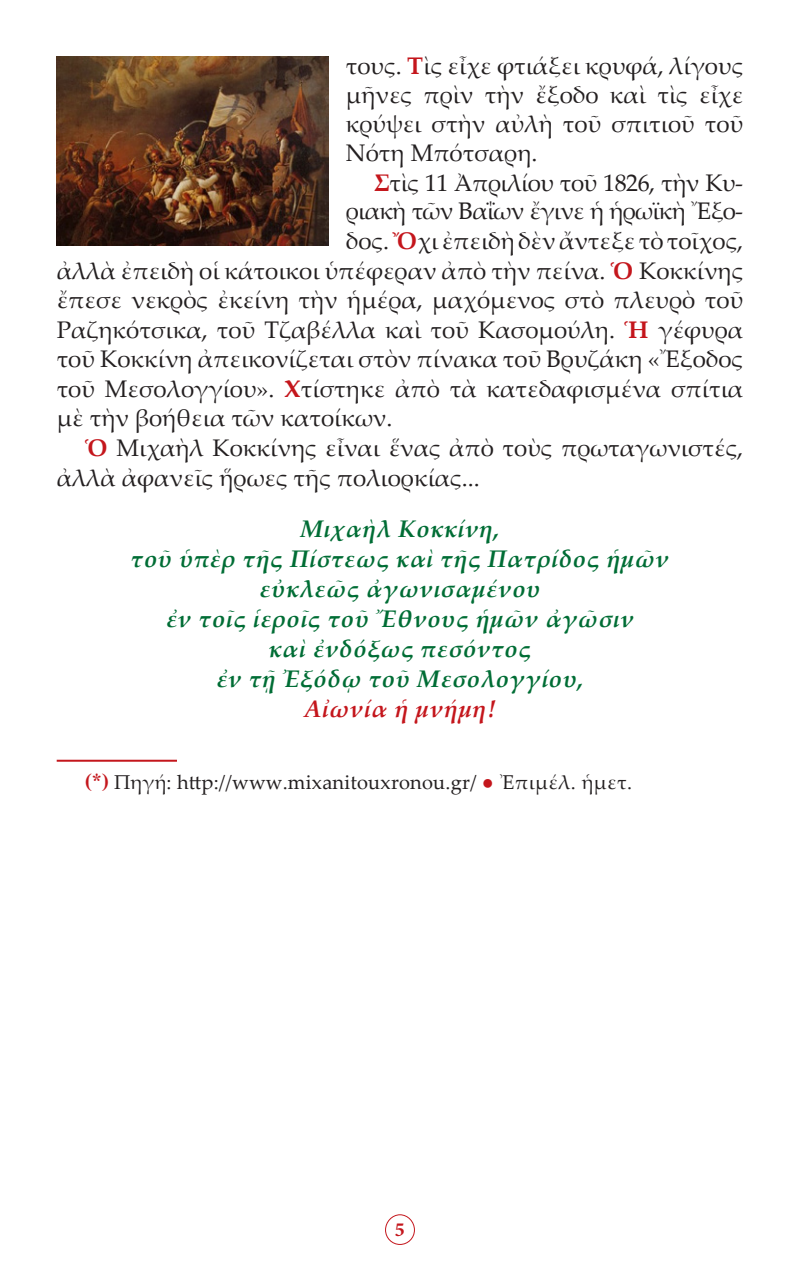
<style>
.page{position:relative;width:800px;height:1270px;background:#fff}
.page>*{position:absolute;margin:0;border:0;box-sizing:border-box;transform-origin:0 0}
.t1{font:24px/29.4px "Palatino Linotype";color:#231f20;text-align:justify}
.t2{font:italic 700 24px "Palatino Linotype";letter-spacing:.03em;color:#006d35}
.t3{font:24px "Palatino Linotype";letter-spacing:-.03em;color:#231f20}
.t4{font:24px "Palatino Linotype";letter-spacing:-.02em;color:#231f20}
.t5{font:italic 700 24px "Palatino Linotype";letter-spacing:.03em;color:#c4161c}
.t6{font:20px "Palatino Linotype";letter-spacing:.01em;color:#231f20}
.t7{font:700 20px "Minion Pro";color:#c4161c}
.s1{font-weight:700;color:#c4161c}
.s2{font-family:"CTOS New Times Bold Test 1";color:#c4161c}
</style>
<div class="page">
<div style="left:385px;top:1214px;width:30px;height:31px;border:1px solid #c4161c;border-radius:50%"></div>
<img style="left:57px;top:57px;width:272px;height:188px">
<hr style="left:57px;top:760px;width:120px;height:2px;background:#c4161c">
<p class="t1" style="left:346px;top:51px;width:399px;line-height:28.8px">τους. <span class="s1">Τ</span>ὶς εἶχε φτιάξει κρυφά, λίγους μῆνες πρὶν τὴν ἔξοδο καὶ τὶς εἶχε κρύψει στὴν αὐλὴ τοῦ σπιτιοῦ τοῦ Νότη Μπότσαρη.</p>
<p class="t4" style="left:374px;top:165px;width:371px"><span class="s1">Σ</span>τὶς 11 Ἀπριλίου τοῦ 1826, τὴν Κυ-</p>
<p class="t3" style="left:346px;top:194px;width:399px">ριακὴ τῶν Βαΐων ἔγινε ἡ ἡρωϊκὴ Ἔξο-</p>
<p class="t1" style="left:57px;top:226px;width:688px;text-indent:289px">δος. <span class="s1">Ὄ</span>χι ἐπειδὴ δὲν ἄντεξε τὸ τοῖχος, ἀλλὰ ἐπειδὴ οἱ κάτοικοι ὑπέφεραν ἀπὸ τὴν πείνα. <span class="s1">Ὁ</span> Κοκκίνης ἔπεσε νεκρὸς ἐκείνη τὴν ἡμέρα, μαχόμενος στὸ πλευρὸ τοῦ Ραζηκότσικα, τοῦ Τζαβέλλα καὶ τοῦ Κασομούλη. <span class="s1">Ἡ</span> γέφυρα τοῦ Κοκκίνη ἀπεικονίζεται στὸν πίνακα τοῦ Βρυζάκη «Ἔξοδος τοῦ Μεσολογγίου». <span class="s1">Χ</span>τίστηκε ἀπὸ τὰ κατεδαφισμένα σπίτια μὲ τὴν βοήθεια τῶν κατοίκων.</p>
<p class="t1" style="left:57px;top:432px;width:688px;line-height:30px;text-indent:28px"><span class="s1">Ὁ</span> Μιχαὴλ Κοκκίνης εἶναι ἕνας ἀπὸ τοὺς πρωταγωνιστές, ἀλλὰ ἀφανεῖς ἥρωες τῆς πολιορκίας...</p>
<p class="t2" style="left:300px;top:512px;width:200px">Μιχαὴλ Κοκκίνη,</p>
<p class="t2" style="left:131px;top:542px;width:540px">τοῦ ὑπὲρ τῆς Πίστεως καὶ τῆς Πατρίδος ἡμῶν</p>
<p class="t2" style="left:260px;top:572px;width:282px">εὐκλεῶς ἀγωνισαμένου</p>
<p class="t2" style="left:166px;top:602px;width:469px">ἐν τοῖς ἱεροῖς τοῦ Ἔθνους ἡμῶν ἀγῶσιν</p>
<p class="t2" style="left:269px;top:632px;width:264px">καὶ ἐνδόξως πεσόντος</p>
<p class="t2" style="left:216px;top:662px;width:369px">ἐν τῇ Ἐξόδῳ τοῦ Μεσολογγίου,</p>
<p class="t5" style="left:304px;top:692px;width:193px">Αἰωνία ἡ μνήμη!</p>
<p class="t6" style="left:85px;top:768px;width:549px"><span class="s2">(*)</span> Πηγή: http://www.mixanitouxronou.gr/ <span class="s1">●</span> Ἐπιμέλ. ἡμετ.</p>
<p class="t7" style="left:395px;top:1216px;width:11px">5</p>
</div>
